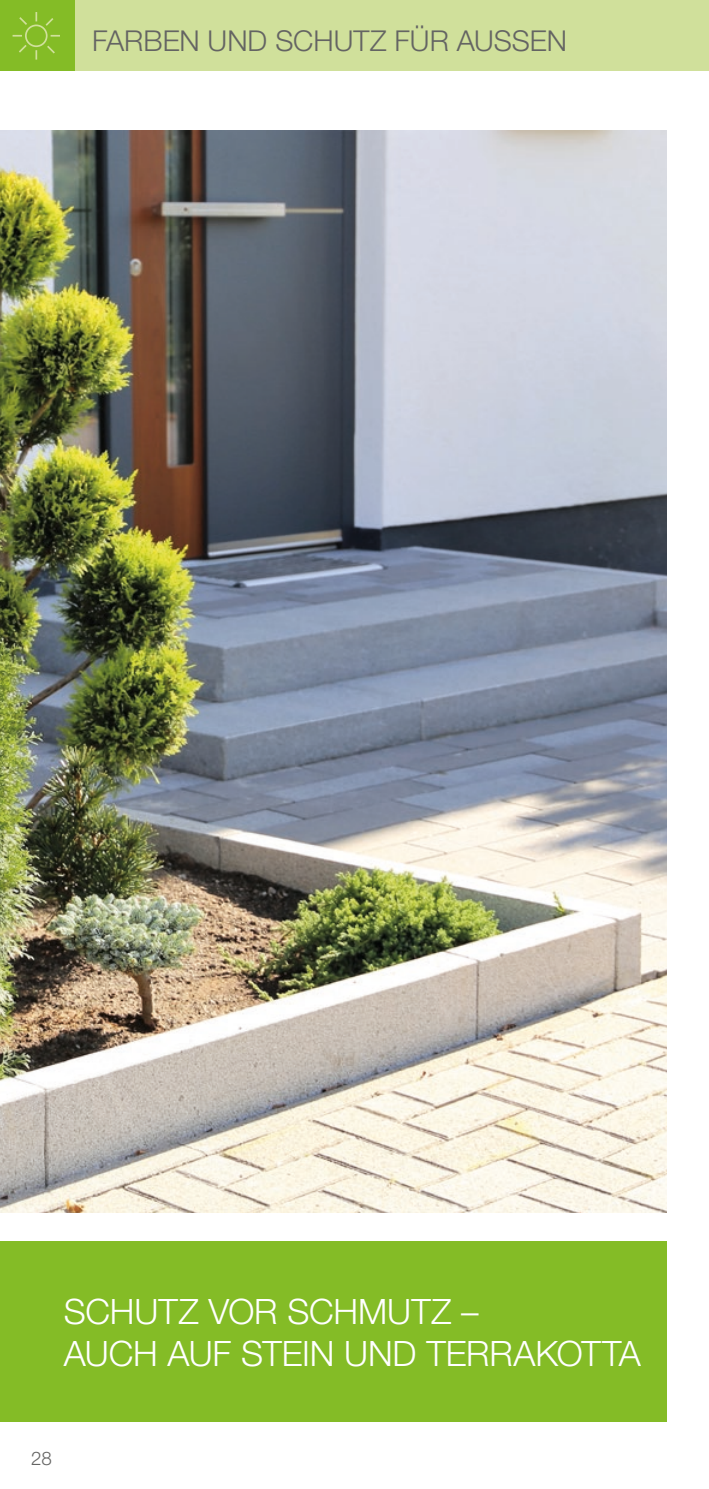
<style>
.page{position:relative;width:709px;height:1489px;background:#fff}
.page>*{position:absolute;margin:0;border:0;box-sizing:border-box;transform-origin:0 0}
.t1{font:300 35px/42px "Helvetica Neue";color:#fff}
.t2{font:300 28.75px "Helvetica Neue";color:#646463}
.t3{font:300 18.75px "Helvetica Neue";color:#646463}
</style>
<div class="page">
<div style="left:67px;top:0;width:642px;height:71px;background:#d0e09b"></div>
<div style="left:0;top:0;width:74px;height:71px;background:#84bc26"></div>
<div style="left:25px;top:25px;width:23px;height:22px;border:2px solid #d0e09b;border-radius:50%"></div>
<svg style="left:35px;top:12px;width:2px;height:9px"></svg>
<svg style="left:19px;top:17px;width:8px;height:8px"></svg>
<svg style="left:47px;top:45px;width:8px;height:9px"></svg>
<svg style="left:45px;top:18px;width:9px;height:8px"></svg>
<svg style="left:19px;top:43px;width:9px;height:10px"></svg>
<svg style="left:13px;top:35px;width:9px;height:2px"></svg>
<svg style="left:51px;top:35px;width:9px;height:2px"></svg>
<svg style="left:35px;top:50px;width:2px;height:10px"></svg>
<img style="left:0;top:131px;width:666px;height:1080px">
<div style="left:0;top:1240px;width:666px;height:181px;background:#84bc26"></div>
<p class="t2" style="left:92px;top:23px;width:476px">FARBEN UND SCHUTZ FÜR AUSSEN</p>
<p class="t1" style="left:64px;top:1289px;width:578px">SCHUTZ VOR SCHMUTZ –<br>AUCH AUF STEIN UND TERRAKOTTA</p>
<p class="t3" style="left:31px;top:1446px;width:22px">28</p>
</div>
